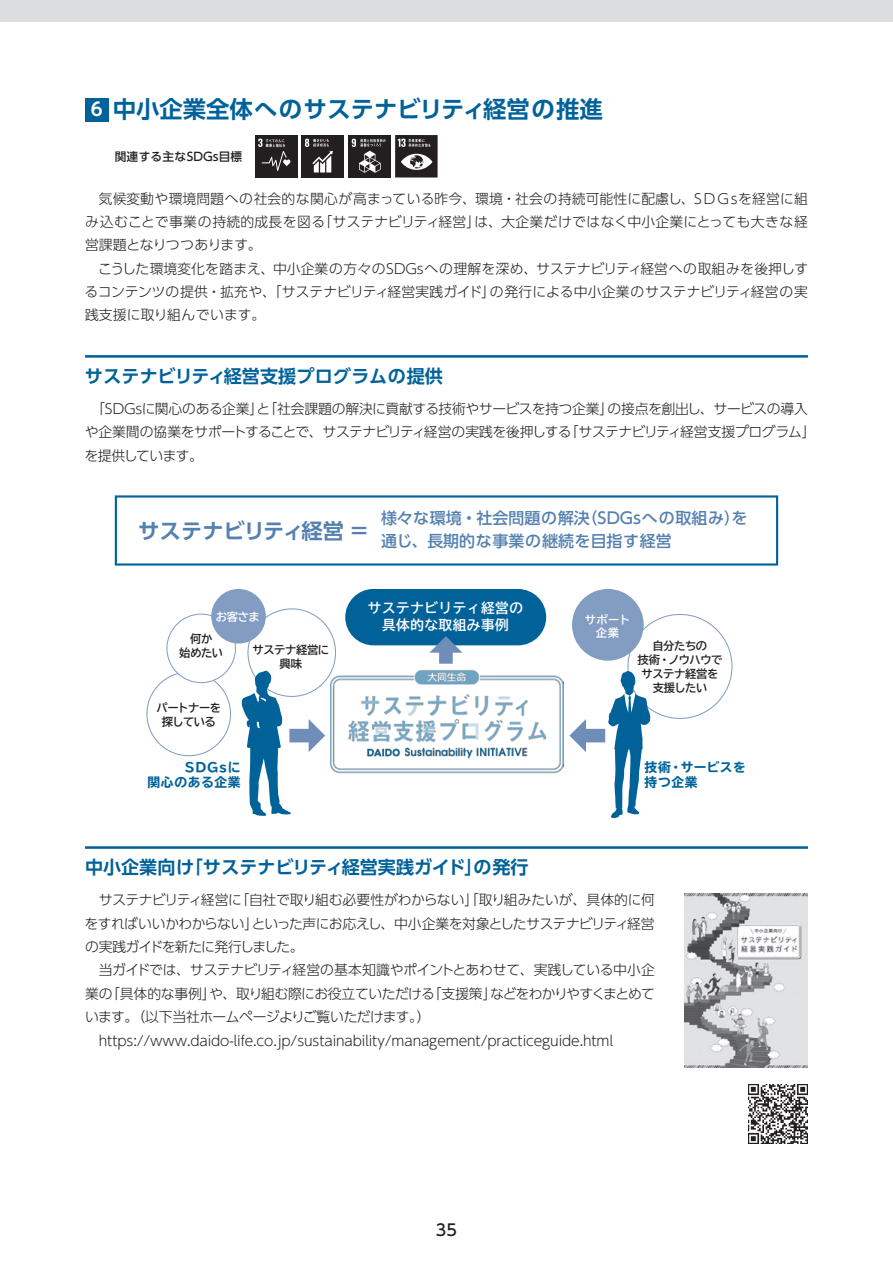
<style>
.page{position:relative;width:893px;height:1263px;background:#fff}
.page>*{position:absolute;margin:0;border:0;box-sizing:border-box;transform-origin:0 0}
.t1{font:700 23.4px "UD Shin Go Pr 6 De";color:#01629a}
.t2{font:700 21.3px "UD Shin Go Pr 6 De";letter-spacing:-.015em;color:#5581b0}
.t3{font:700 18px "UD Shin Go Pr 6 De";color:#01629a}
.t4{font:500 15.9px/23.4px "UD Shin Go Pr 6";color:#5581b0}
.t5{font:500 15.9px "UD Shin Go Pro";color:#231f20}
.t6{font:300 13.8px/23.4px "UD Shin Go Pr 6";letter-spacing:-.015em;color:#231f20;text-align:justify}
.t7{font:300 13.8px "UD Shin Go Pr 6";letter-spacing:-.045em;color:#231f20}
.t8{font:700 13.65px/17px "TBUD Go Std";letter-spacing:.04em;color:#fff;text-align:center}
.t9{font:700 expanded 12.75px/15.3px "TBUD Go Std";letter-spacing:.05em;color:#01629a;text-align:right}
.t10{font:500 11.7px "UD Shin Go Pr 6";color:#231f20}
.t11{font:700 11.25px/14px "TBUD Go Std";letter-spacing:-.04em;color:#231f20;text-align:center}
.t12{font:700 11.25px/14px "TBUD Go Std";letter-spacing:-.01em;color:#fff;text-align:center}
.s1{font-size:18px;color:#fff}
</style>
<div class="page">
<div style="left:0;top:0;width:893px;height:21px;background:#dcdddf"></div>
<div style="left:345px;top:589px;width:201px;height:56px;background:#01629a;border-radius:28px"></div>
<img style="left:336px;top:670px;width:228px;height:104px">
<div style="left:584px;top:729px;width:21px;height:13px;background:#6e8eb8"></div>
<svg style="left:569px;top:719px;width:17px;height:33px"></svg>
<div style="left:439px;top:650px;width:14px;height:14px;background:#6e8eb8"></div>
<svg style="left:429px;top:636px;width:33px;height:17px"></svg>
<svg style="left:146px;top:608px;width:190px;height:208px"></svg>
<div style="left:211px;top:589px;width:55px;height:54px;background:#829cc2;border-radius:50%"></div>
<div style="left:572px;top:589px;width:72px;height:72px;background:#829cc2;border-radius:50%"></div>
<svg style="left:608px;top:614px;width:124px;height:204px"></svg>
<hr style="left:85px;top:846px;width:723px;height:3px;background:#01629a">
<img style="left:748px;top:1084px;width:60px;height:60px">
<hr style="left:85px;top:355px;width:723px;height:3px;background:#01629a">
<div style="left:85px;top:98px;width:23px;height:23px;background:#01629a"></div>
<div style="left:348px;top:135px;width:43px;height:43px;background:#231f20"></div>
<svg style="left:352px;top:139px;width:34px;height:34px"></svg>
<div style="left:255px;top:135px;width:42px;height:43px;background:#231f20"></div>
<svg style="left:258px;top:139px;width:32px;height:32px"></svg>
<div style="left:302px;top:135px;width:42px;height:43px;background:#231f20"></div>
<svg style="left:305px;top:139px;width:28px;height:33px"></svg>
<div style="left:395px;top:135px;width:43px;height:43px;background:#231f20"></div>
<svg style="left:401px;top:154px;width:31px;height:16px"></svg>
<svg style="left:398px;top:139px;width:33px;height:8px"></svg>
<div style="left:115px;top:495px;width:663px;height:71px;border:2px solid #01629a"></div>
<img style="left:685px;top:893px;width:123px;height:174px">
<h1 class="t1" style="left:91px;top:90px;width:514px"><span class="s1">6</span> 中小企業全体へのサステナビリティ経営の推進</h1>
<p class="t10" style="left:115px;top:147px;width:129px">関連する主なSDGs目標</p>
<p class="t6" style="left:85px;top:186px;width:724px;text-indent:14px">気候変動や環境問題への社会的な関心が高まっている昨今、環境・社会の持続可能性に配慮し、SDGsを経営に組み込むことで事業の持続的成長を図る「サステナビリティ経営」は、大企業だけではなく中小企業にとっても大きな経営課題となりつつあります。</p>
<p class="t6" style="left:85px;top:256px;width:725px;text-indent:14px">こうした環境変化を踏まえ、中小企業の方々のSDGsへの理解を深め、サステナビリティ経営への取組みを後押しするコンテンツの提供・拡充や、「サステナビリティ経営実践ガイド」の発行による中小企業のサステナビリティ経営の実践支援に取り組んでいます。</p>
<h3 class="t3" style="left:85px;top:362px;width:360px">サステナビリティ経営支援プログラムの提供</h3>
<p class="t6" style="left:85px;top:397px;width:732px;text-align:left;text-indent:7px">「SDGsに関心のある企業」と「社会課題の解決に貢献する技術やサービスを持つ企業」の接点を創出し、サービスの導入や企業間の協業をサポートすることで、サステナビリティ経営の実践を後押しする「サステナビリティ経営支援プログラム」を提供しています。</p>
<h2 class="t2" style="left:138px;top:513px;width:231px">サステナビリティ経営 =</h2>
<p class="t4" style="left:381px;top:506px;width:368px">様々な環境・社会問題の解決（SDGsへの取組み）を通じ、長期的な事業の継続を目指す経営</p>
<p class="t12" style="left:216px;top:609px;width:46px">お客さま</p>
<p class="t11" style="left:179px;top:632px;width:46px">何か<br>始めたい</p>
<p class="t11" style="left:253px;top:642px;width:78px">サステナ経営に興味</p>
<p class="t11" style="left:156px;top:701px;width:66px">パートナーを探している</p>
<p class="t8" style="left:368px;top:599px;width:157px">サステナビリティ経営の具体的な取組み事例</p>
<p class="t12" style="left:585px;top:612px;width:47px">サポート企業</p>
<p class="t11" style="left:638px;top:639px;width:86px">自分たちの<br>技術・ノウハウでサステナ経営を支援したい</p>
<p class="t9" style="left:148px;top:760px;width:94px">SDGsに<br>関心のある企業</p>
<p class="t9" style="left:645px;top:760px;width:103px;text-align:left">技術・サービスを持つ企業</p>
<h3 class="t3" style="left:85px;top:853px;width:445px">中小企業向け「サステナビリティ経営実践ガイド」の発行</h3>
<p class="t6" style="left:85px;top:888px;width:572px;text-indent:14px">サステナビリティ経営に「自社で取り組む必要性がわからない」「取り組みたいが、具体的に何をすればいいかわからない」といった声にお応えし、中小企業を対象としたサステナビリティ経営の実践ガイドを新たに発行しました。</p>
<p class="t6" style="left:99px;top:958px;width:557px">当ガイドでは、サステナビリティ経営の基本知識やポイントとあわせて、実践している中小企</p>
<p class="t7" style="left:85px;top:982px;width:572px">業の「具体的な事例」や、取り組む際にお役立ていただける「支援策」などをわかりやすくまとめて</p>
<p class="t7" style="left:85px;top:1006px;width:347px">います。（以下当社ホームページよりご覧いただけます。）</p>
<p class="t6" style="left:99px;top:1028px;width:516px">https://www.daido-life.co.jp/sustainability/management/practiceguide.html</p>
<p class="t5" style="left:436px;top:1216px;width:23px">35</p>
</div>
